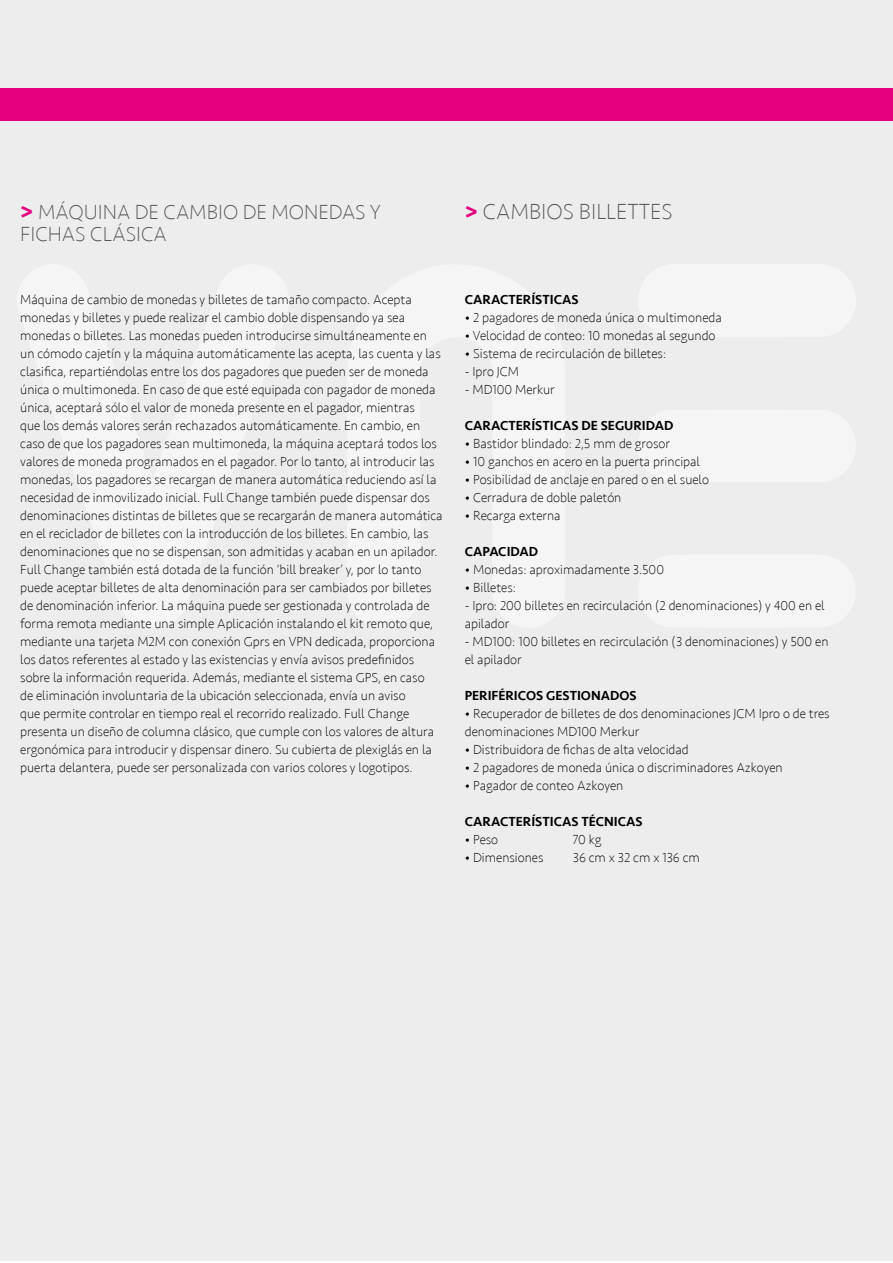
<style>
.page{position:relative;width:893px;height:1263px;background:#fff}
.page>*{position:absolute;margin:0;border:0;box-sizing:border-box;transform-origin:0 0}
.t1{font:200 22.5px "Seravek";color:#575756}
.t2{font:200 21px/22.5px "Seravek";color:#575756}
.t3{font:200 13.5px/18px "Seravek";color:#000}
.t4{font:500 13.5px "Seravek";color:#000}
.s1{font-weight:700;font-size:22.5px;color:#e4007f}
.s2{font-weight:700;color:#e4007f}
</style>
<div class="page">
<div style="left:0;top:0;width:893px;height:1261px;background:#ededed"></div>
<div style="left:0;top:88px;width:893px;height:33px;background:#e4007f"></div>
<h2 class="t2" style="left:20px;top:201px;width:362px"><span class="s1">&gt;</span> MÁQUINA DE CAMBIO DE MONEDAS Y<br>FICHAS CLÁSICA</h2>
<h1 class="t1" style="left:465px;top:198px;width:209px"><span class="s2">&gt;</span> CAMBIOS BILLETTES</h1>
<p class="t3" style="left:20px;top:291px;width:424px">Máquina de cambio de monedas y billetes de tamaño compacto. Acepta monedas y billetes y puede realizar el cambio doble dispensando ya sea monedas o billetes. Las monedas pueden introducirse simultáneamente en un cómodo cajetín y la máquina automáticamente las acepta, las cuenta y las clasifica, repartiéndolas entre los dos pagadores que pueden ser de moneda única o multimoneda. En caso de que esté equipada con pagador de moneda única, aceptará sólo el valor de moneda presente en el pagador, mientras<br>que los demás valores serán rechazados automáticamente. En cambio, en caso de que los pagadores sean multimoneda, la máquina aceptará todos los valores de moneda programados en el pagador. Por lo tanto, al introducir las monedas, los pagadores se recargan de manera automática reduciendo así la necesidad de inmovilizado inicial. Full Change también puede dispensar dos denominaciones distintas de billetes que se recargarán de manera automática en el reciclador de billetes con la introducción de los billetes. En cambio, las denominaciones que no se dispensan, son admitidas y acaban en un apilador.<br>Full Change también está dotada de la función ‘bill breaker’ y, por lo tanto puede aceptar billetes de alta denominación para ser cambiados por billetes de denominación inferior. La máquina puede ser gestionada y controlada de forma remota mediante una simple Aplicación instalando el kit remoto que, mediante una tarjeta M2M con conexión Gprs en VPN dedicada, proporciona los datos referentes al estado y las existencias y envía avisos predefinidos sobre la información requerida. Además, mediante el sistema GPS, en caso<br>de eliminación involuntaria de la ubicación seleccionada, envía un aviso<br>que permite controlar en tiempo real el recorrido realizado. Full Change presenta un diseño de columna clásico, que cumple con los valores de altura ergonómica para introducir y dispensar dinero. Su cubierta de plexiglás en la puerta delantera, puede ser personalizada con varios colores y logotipos.</p>
<p class="t4" style="left:465px;top:291px;width:115px">CARACTERÍSTICAS</p>
<p class="t3" style="left:465px;top:308px;width:259px">• 2 pagadores de moneda única o multimoneda</p>
<p class="t3" style="left:465px;top:326px;width:252px">• Velocidad de conteo: 10 monedas al segundo</p>
<p class="t3" style="left:465px;top:344px;width:203px">• Sistema de recirculación de billetes:</p>
<p class="t3" style="left:465px;top:362px;width:56px">- Ipro JCM</p>
<p class="t3" style="left:465px;top:380px;width:92px">- MD100 Merkur</p>
<p class="t4" style="left:465px;top:417px;width:210px">CARACTERÍSTICAS DE SEGURIDAD</p>
<p class="t3" style="left:465px;top:434px;width:207px">• Bastidor blindado: 2,5 mm de grosor</p>
<p class="t3" style="left:465px;top:452px;width:237px">• 10 ganchos en acero en la puerta principal</p>
<p class="t3" style="left:465px;top:470px;width:246px">• Posibilidad de anclaje en pared o en el suelo</p>
<p class="t3" style="left:465px;top:488px;width:158px">• Cerradura de doble paletón</p>
<p class="t3" style="left:465px;top:506px;width:97px">• Recarga externa</p>
<p class="t4" style="left:465px;top:543px;width:75px">CAPACIDAD</p>
<p class="t3" style="left:465px;top:560px;width:201px">• Monedas: aproximadamente 3.500</p>
<p class="t3" style="left:465px;top:578px;width:53px">• Billetes:</p>
<p class="t3" style="left:465px;top:596px;width:361px">- Ipro: 200 billetes en recirculación (2 denominaciones) y 400 en el apilador</p>
<p class="t3" style="left:465px;top:632px;width:365px">- MD100: 100 billetes en recirculación (3 denominaciones) y 500 en el apilador</p>
<p class="t4" style="left:465px;top:687px;width:173px">PERIFÉRICOS GESTIONADOS</p>
<p class="t3" style="left:465px;top:704px;width:366px">• Recuperador de billetes de dos denominaciones JCM Ipro o de tres denominaciones MD100 Merkur</p>
<p class="t3" style="left:465px;top:740px;width:225px">• Distribuidora de fichas de alta velocidad</p>
<p class="t3" style="left:465px;top:758px;width:320px">• 2 pagadores de moneda única o discriminadores Azkoyen</p>
<p class="t3" style="left:465px;top:776px;width:160px">• Pagador de conteo Azkoyen</p>
<p class="t4" style="left:465px;top:813px;width:179px">CARACTERÍSTICAS TÉCNICAS</p>
<p class="t3" style="left:465px;top:830px;width:35px">• Peso</p>
<p class="t3" style="left:573px;top:830px;width:30px">70 kg</p>
<p class="t3" style="left:465px;top:848px;width:80px">• Dimensiones</p>
<p class="t3" style="left:573px;top:848px;width:129px">36 cm x 32 cm x 136 cm</p>
</div>
